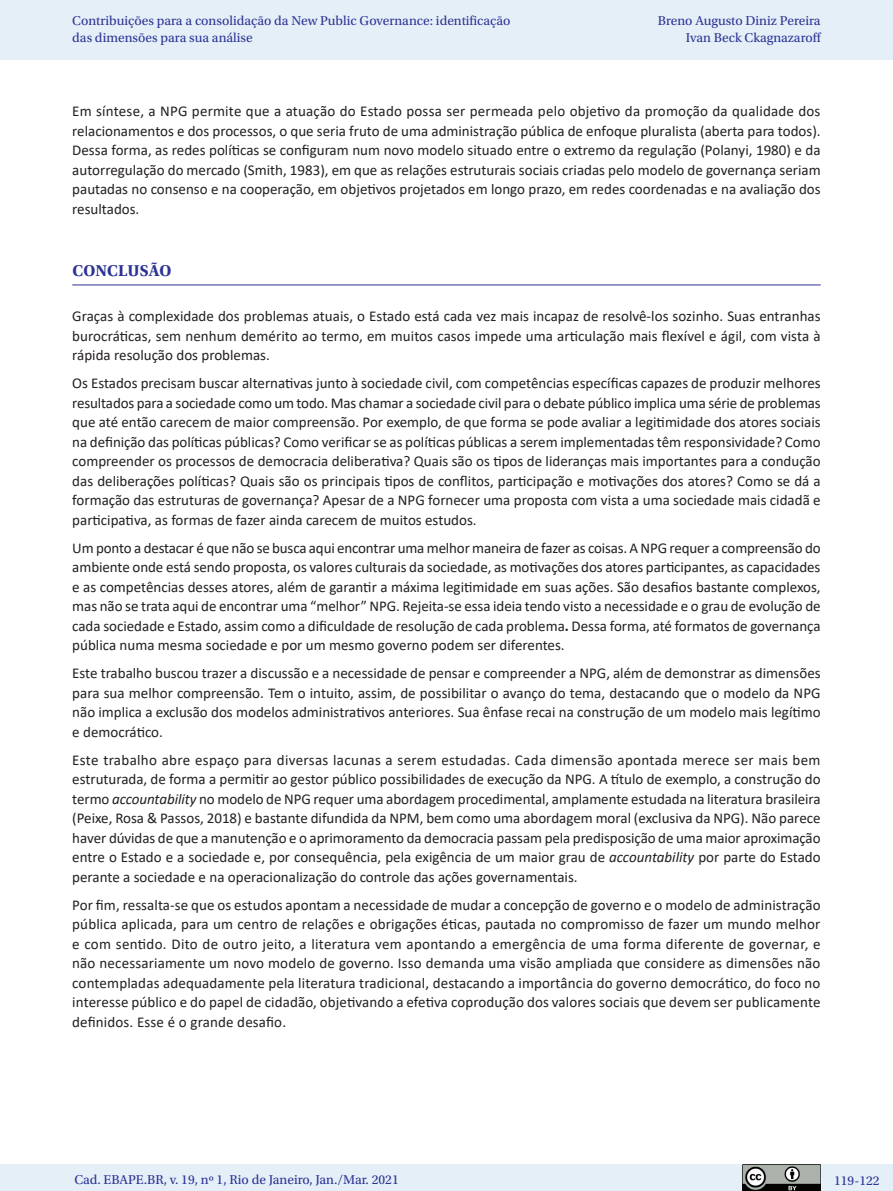
<style>
.page{position:relative;width:893px;height:1191px;background:#fff}
.page>*{position:absolute;margin:0;border:0;box-sizing:border-box;transform-origin:0 0}
._07_1_sub_1{font:700 16.5px "Utopia Std";letter-spacing:.01em;color:#2b3393}
._06_0_texto{font:15px/19.5px "Calibri";color:#231f20;text-align:justify}
.t1{font:13.5px/16.5px "Utopia Std";color:#2b3393}
.s1{font-weight:700}
.s2{font-style:italic}
</style>
<div class="page">
<div style="left:0;top:0;width:893px;height:60px;background:#e4eff8"></div>
<div style="left:0;top:1164px;width:893px;height:27px;background:#e4eff8"></div>
<img style="left:743px;top:1164px;width:78px;height:27px">
<hr style="left:72px;top:284px;width:749px;height:1px;background:#2b3393">
<p class="t1" style="left:72px;top:13px;width:440px">Contribuições para a consolidação da New Public Governance: identificação das dimensões para sua análise</p>
<p class="t1" style="left:658px;top:13px;width:165px;text-align:right">Breno Augusto Diniz Pereira<br>Ivan Beck Ckagnazaroff</p>
<p class="_06_0_texto" style="left:72px;top:101px;width:750px">Em síntese, a NPG permite que a atuação do Estado possa ser permeada pelo objetivo da promoção da qualidade dos relacionamentos e dos processos, o que seria fruto de uma administração pública de enfoque pluralista (aberta para todos).<br>Dessa forma, as redes políticas se configuram num novo modelo situado entre o extremo da regulação (Polanyi, 1980) e da autorregulação do mercado (Smith, 1983), em que as relações estruturais sociais criadas pelo modelo de governança seriam pautadas no consenso e na cooperação, em objetivos projetados em longo prazo, em redes coordenadas e na avaliação dos resultados.</p>
<p class="_07_1_sub_1" style="left:72px;top:261px;width:101px">CONCLUSÃO</p>
<p class="_06_0_texto" style="left:72px;top:306px;width:750px">Graças à complexidade dos problemas atuais, o Estado está cada vez mais incapaz de resolvê-los sozinho. Suas entranhas burocráticas, sem nenhum demérito ao termo, em muitos casos impede uma articulação mais flexível e ágil, com vista à rápida resolução dos problemas.</p>
<p class="_06_0_texto" style="left:72px;top:373px;width:750px">Os Estados precisam buscar alternativas junto à sociedade civil, com competências específicas capazes de produzir melhores resultados para a sociedade como um todo. Mas chamar a sociedade civil para o debate público implica uma série de problemas que até então carecem de maior compreensão. Por exemplo, de que forma se pode avaliar a legitimidade dos atores sociais na definição das políticas públicas? Como verificar se as políticas públicas a serem implementadas têm responsividade? Como compreender os processos de democracia deliberativa? Quais são os tipos de lideranças mais importantes para a condução das deliberações políticas? Quais são os principais tipos de conflitos, participação e motivações dos atores? Como se dá a formação das estruturas de governança? Apesar de a NPG fornecer uma proposta com vista a uma sociedade mais cidadã e participativa, as formas de fazer ainda carecem de muitos estudos.</p>
<p class="_06_0_texto" style="left:72px;top:537px;width:750px">Um ponto a destacar é que não se busca aqui encontrar uma melhor maneira de fazer as coisas. A NPG requer a compreensão do ambiente onde está sendo proposta, os valores culturais da sociedade, as motivações dos atores participantes, as capacidades e as competências desses atores, além de garantir a máxima legitimidade em suas ações. São desafios bastante complexos, mas não se trata aqui de encontrar uma “melhor” NPG. Rejeita-se essa ideia tendo visto a necessidade e o grau de evolução de cada sociedade e Estado, assim como a dificuldade de resolução de cada problema<span class="s1">.</span> Dessa forma, até formatos de governança pública numa mesma sociedade e por um mesmo governo podem ser diferentes.</p>
<p class="_06_0_texto" style="left:72px;top:663px;width:750px">Este trabalho buscou trazer a discussão e a necessidade de pensar e compreender a NPG, além de demonstrar as dimensões para sua melhor compreensão. Tem o intuito, assim, de possibilitar o avanço do tema, destacando que o modelo da NPG não implica a exclusão dos modelos administrativos anteriores. Sua ênfase recai na construção de um modelo mais legítimo e democrático.</p>
<p class="_06_0_texto" style="left:72px;top:749px;width:750px">Este trabalho abre espaço para diversas lacunas a serem estudadas. Cada dimensão apontada merece ser mais bem estruturada, de forma a permitir ao gestor público possibilidades de execução da NPG. A título de exemplo, a construção do termo <span class="s2">accountability</span> no modelo de NPG requer uma abordagem procedimental, amplamente estudada na literatura brasileira (Peixe, Rosa &amp; Passos, 2018) e bastante difundida da NPM, bem como uma abordagem moral (exclusiva da NPG). Não parece haver dúvidas de que a manutenção e o aprimoramento da democracia passam pela predisposição de uma maior aproximação entre o Estado e a sociedade e, por consequência, pela exigência de um maior grau de <span class="s2">accountability</span> por parte do Estado perante a sociedade e na operacionalização do controle das ações governamentais.</p>
<p class="_06_0_texto" style="left:72px;top:894px;width:750px">Por fim, ressalta-se que os estudos apontam a necessidade de mudar a concepção de governo e o modelo de administração pública aplicada, para um centro de relações e obrigações éticas, pautada no compromisso de fazer um mundo melhor e com sentido. Dito de outro jeito, a literatura vem apontando a emergência de uma forma diferente de governar, e não necessariamente um novo modelo de governo. Isso demanda uma visão ampliada que considere as dimensões não contempladas adequadamente pela literatura tradicional, destacando a importância do governo democrático, do foco no interesse público e do papel de cidadão, objetivando a efetiva coprodução dos valores sociais que devem ser publicamente definidos. Esse é o grande desafio.</p>
<p class="t1" style="left:74px;top:1171px;width:326px">Cad. EBAPE.BR, v. 19, nº 1, Rio de Janeiro, Jan./Mar. 2021</p>
<p class="t1" style="left:834px;top:1172px;width:47px">119-122</p>
</div>
